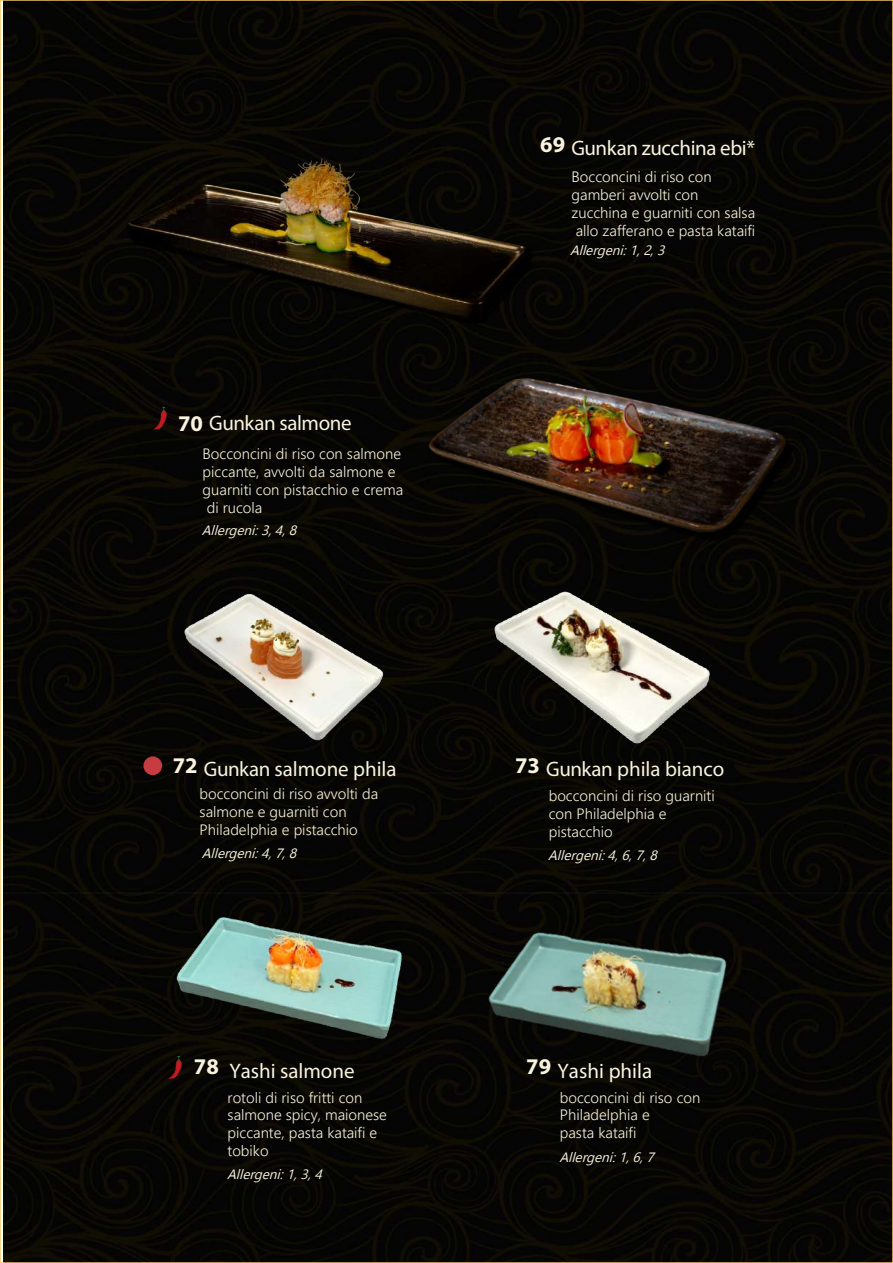
<style>
.page{position:relative;width:893px;height:1263px;background:#fff}
.page>*{position:absolute;margin:0;border:0;box-sizing:border-box;transform-origin:0 0}
.t1{font:21px "Myriad Pro";color:#f8f2de}
.t2{font:21px "Myriad Pro";letter-spacing:-.02em;color:#f8f2de}
.t3{font:21px "Myriad Pro";letter-spacing:-.025em;color:#f8f2de}
.t4{font:300 15px/18px "Nirmala UI";color:#f8f2de}
.t5{font:italic 13.5px "Nirmala UI";color:#f8f2de}
.s1{font-weight:700;font-size:22.5px}
</style>
<div class="page">
<img style="left:3px;top:2px;width:888px;height:1259px">
<svg style="left:0;top:0;width:1px;height:1263px"></svg>
<img style="left:390px;top:305px;width:408px;height:273px">
<img style="left:112px;top:75px;width:424px;height:271px">
<img style="left:147px;top:407px;width:24px;height:22px">
<img style="left:182px;top:587px;width:205px;height:160px">
<img style="left:489px;top:587px;width:226px;height:162px">
<img style="left:168px;top:911px;width:250px;height:140px">
<img style="left:466px;top:895px;width:287px;height:201px">
<img style="left:162px;top:1056px;width:24px;height:22px">
<div style="left:143px;top:756px;width:19px;height:19px;background:#c63c41;border-radius:50%"></div>
<h1 class="t3" style="left:178px;top:410px;width:175px"><span class="s1">70</span> Gunkan salmone</h1>
<p class="t4" style="left:203px;top:444px;width:202px">Bocconcini di riso con salmone piccante, avvolti da salmone e guarniti con pistacchio e crema</p>
<p class="t4" style="left:207px;top:497px;width:57px">di rucola</p>
<p class="t5" style="left:202px;top:519px;width:101px">Allergeni:3,4,8</p>
<h1 class="t1" style="left:173px;top:756px;width:225px"><sup>72</sup> Gunkan salmone phila</h1>
<p class="t4" style="left:200px;top:784px;width:180px">bocconcini di riso avvolti da salmone e guarniti con<br>Philadelphia e pistacchio</p>
<p class="t5" style="left:202px;top:842px;width:101px">Allergeni:4,7,8</p>
<h1 class="t1" style="left:194px;top:1058px;width:162px"><sup>78</sup> Yashi salmone</h1>
<p class="t4" style="left:228px;top:1087px;width:161px">rotoli di riso fritti con salmone spicy, maionese piccante, pasta kataifi e</p>
<p class="t4" style="left:228px;top:1141px;width:42px">tobiko</p>
<p class="t5" style="left:227px;top:1164px;width:101px">Allergeni:1,3,4</p>
<h1 class="t2" style="left:540px;top:135px;width:216px"><sup>69</sup> Gunkan zucchina ebi*</h1>
<p class="t4" style="left:572px;top:167px;width:142px">Bocconcini di riso con gamberi avvolti con</p>
<p class="t4" style="left:572px;top:203px;width:185px">zucchina e guarniti con salsa allo zafferano e pasta kataifi</p>
<p class="t5" style="left:570px;top:240px;width:101px">Allergeni:1,2,3</p>
<h1 class="t1" style="left:515px;top:756px;width:211px"><sup>73</sup> Gunkan phila bianco</h1>
<p class="t4" style="left:549px;top:786px;width:168px">bocconcini di riso guarniti con Philadelphia e pistacchio</p>
<p class="t5" style="left:548px;top:844px;width:115px">Allergeni:4,6,7,8</p>
<h1 class="t1" style="left:526px;top:1058px;width:127px"><sup>79</sup> Yashi phila</h1>
<p class="t4" style="left:560px;top:1087px;width:142px">bocconcini di riso con<br>Philadelphia e<br>pasta kataifi</p>
<p class="t5" style="left:559px;top:1146px;width:101px">Allergeni:1,6,7</p>
</div>
